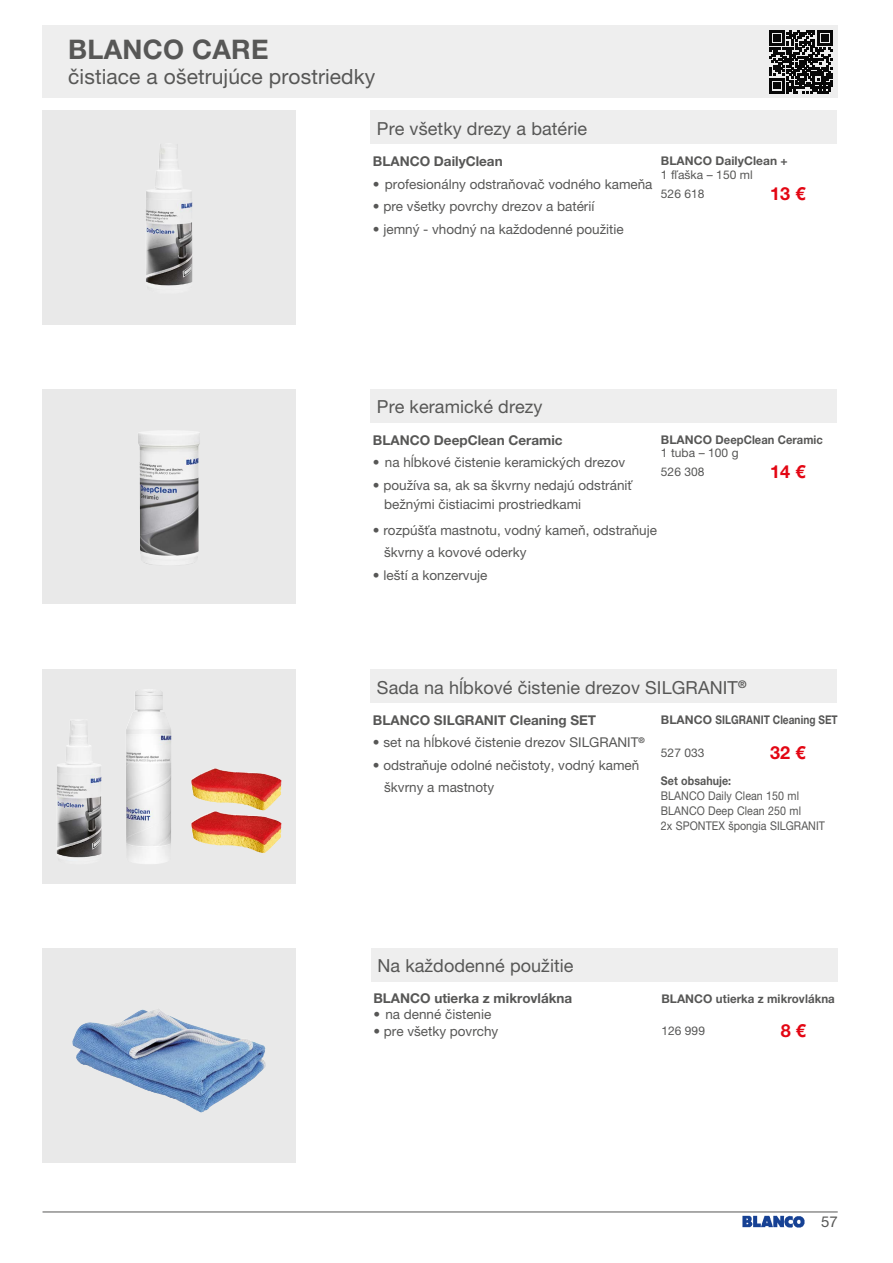
<style>
.page{position:relative;width:893px;height:1263px;background:#fff}
.page>*{position:absolute;margin:0;border:0;box-sizing:border-box;transform-origin:0 0}
.t1{font:700 27px "Helvetica Neue LT Pro";letter-spacing:.01em;color:#575756}
.t2{font:21px "Helvetica Neue LT Pro";letter-spacing:.005em;color:#575756}
.t3{font:18px "Helvetica Neue LT Pro";letter-spacing:.005em;color:#575756}
.t4{font:700 18px "Helvetica Neue LT Pro";color:#e30613}
.t5{font:15px "Helvetica Neue LT Pro";color:#575756}
.t6{font:13.5px/22.5px "Helvetica Neue LT Pro";color:#575756}
.t7{font:700 13.5px "Helvetica Neue LT Pro";color:#575756}
.t8{font:700 12px "Helvetica Neue LT Pro";letter-spacing:.005em;color:#575756}
.t9{font:12px/15px "Helvetica Neue LT Pro";letter-spacing:.005em;color:#575756;scale:.89 1}
.t10{font:12px/18.8px "Helvetica Neue LT Pro";letter-spacing:.005em;color:#575756}
.t11{font:700 12px "Helvetica Neue LT Pro";letter-spacing:.005em;color:#575756;scale:.89 1}
</style>
<div class="page">
<hr style="left:43px;top:1211px;width:795px;height:1px;background:#575756">
<img style="left:742px;top:1215px;width:63px;height:13px">
<div style="left:43px;top:26px;width:795px;height:72px;background:#eee"></div>
<div style="left:371px;top:111px;width:466px;height:33px;background:#eee"></div>
<div style="left:43px;top:111px;width:253px;height:214px;background:#e9e9e9"></div>
<img style="left:146px;top:144px;width:46px;height:142px">
<div style="left:371px;top:669px;width:466px;height:34px;background:#eee"></div>
<svg style="left:43px;top:669px;width:253px;height:215px;background:#e6d3cd"></svg>
<img style="left:57px;top:689px;width:157px;height:175px">
<div style="left:371px;top:948px;width:467px;height:33px;background:#eee"></div>
<div style="left:43px;top:948px;width:253px;height:215px;background:#e9e9e9"></div>
<img style="left:72px;top:1009px;width:91px;height:86px">
<div style="left:371px;top:389px;width:466px;height:34px;background:#eee"></div>
<div style="left:43px;top:389px;width:253px;height:215px;background:#e9e9e9"></div>
<img style="left:138px;top:431px;width:62px;height:134px">
<h1 class="t1" style="left:68px;top:32px;width:202px">BLANCO CARE</h1>
<h2 class="t2" style="left:68px;top:64px;width:309px">čistiace a ošetrujúce prostriedky</h2>
<h3 class="t3" style="left:377px;top:118px;width:212px">Pre všetky drezy a batérie</h3>
<p class="t7" style="left:373px;top:153px;width:131px">BLANCO DailyClean</p>
<p class="t6" style="left:373px;top:172px;width:281px">• profesionálny odstraňovač vodného kameňa</p>
<p class="t6" style="left:373px;top:195px;width:223px">• pre všetky povrchy drezov a batérií</p>
<p class="t6" style="left:373px;top:217px;width:252px">• jemný - vhodný na každodenné použitie</p>
<p class="t8" style="left:661px;top:154px;width:128px">BLANCO DailyClean +</p>
<p class="t10" style="left:661px;top:165px;width:93px">1 fľaška – 150 ml<br>526 618</p>
<h3 class="t4" style="left:770px;top:182px;width:37px">13 €</h3>
<h3 class="t3" style="left:377px;top:396px;width:167px">Pre keramické drezy</h3>
<p class="t7" style="left:373px;top:431px;width:191px">BLANCO DeepClean Ceramic</p>
<p class="t6" style="left:373px;top:451px;width:254px">• na hĺbkové čistenie keramických drezov</p>
<p class="t6" style="left:384px;top:475px;width:250px;line-height:19.5px;text-indent:-11px">• používa sa, ak sa škvrny nedajú odstrániť bežnými čistiacimi prostriedkami</p>
<p class="t6" style="left:384px;top:518px;width:274px;text-indent:-11px">• rozpúšťa mastnotu, vodný kameň, odstraňuje škvrny a kovové oderky</p>
<p class="t6" style="left:373px;top:563px;width:116px">• leští a konzervuje</p>
<p class="t8" style="left:661px;top:432px;width:163px">BLANCO DeepClean Ceramic</p>
<p class="t10" style="left:661px;top:444px;width:79px">1 tuba – 100 g<br>526 308</p>
<h3 class="t4" style="left:770px;top:461px;width:37px">14 €</h3>
<h3 class="t3" style="left:377px;top:676px;width:371px">Sada na hĺbkové čistenie drezov SILGRANIT<sup>®</sup></h3>
<p class="t7" style="left:373px;top:712px;width:225px">BLANCO SILGRANIT Cleaning SET</p>
<p class="t6" style="left:373px;top:731px;width:273px">• set na hĺbkové čistenie drezov SILGRANIT<sup>®</sup></p>
<p class="t6" style="left:384px;top:754px;width:257px;text-indent:-11px">• odstraňuje odolné nečistoty, vodný kameň škvrny a mastnoty</p>
<p class="t8" style="left:661px;top:712px;width:178px">BLANCO SILGRANIT Cleaning SET</p>
<p class="t10" style="left:661px;top:743px;width:45px">527 033</p>
<h3 class="t4" style="left:770px;top:741px;width:37px">32 €</h3>
<p class="t11" style="left:661px;top:773px;width:81px">Set obsahuje:</p>
<p class="t9" style="left:661px;top:788px;width:186px">BLANCO Daily Clean 150 ml<br>BLANCO Deep Clean 250 ml<br>2x SPONTEX špongia SILGRANIT</p>
<h3 class="t3" style="left:377px;top:955px;width:198px">Na každodenné použitie</h3>
<p class="t7" style="left:373px;top:990px;width:200px">BLANCO utierka z mikrovlákna</p>
<p class="t6" style="left:373px;top:1003px;width:120px">• na denné čistenie</p>
<p class="t6" style="left:373px;top:1019px;width:127px">• pre všetky povrchy</p>
<p class="t8" style="left:661px;top:991px;width:175px">BLANCO utierka z mikrovlákna</p>
<p class="t10" style="left:661px;top:1021px;width:45px">126 999</p>
<h3 class="t4" style="left:781px;top:1019px;width:27px">8 €</h3>
<p class="t5" style="left:821px;top:1212px;width:18px">57</p>
</div>
